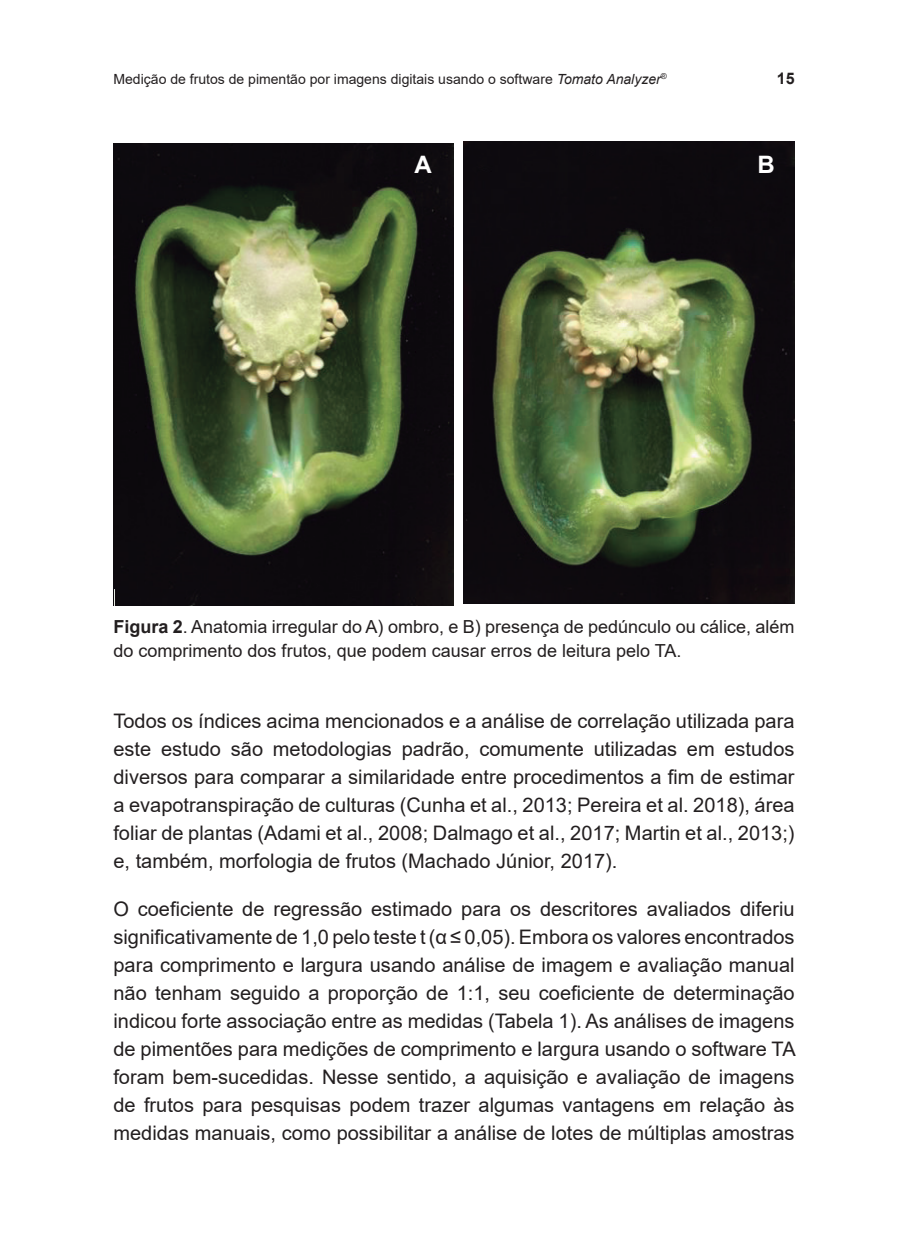
<style>
.page{position:relative;width:908px;height:1248px;background:#fff}
.page>*{position:absolute;margin:0;border:0;box-sizing:border-box;transform-origin:0 0}
.t1{font:700 24px "Arial";color:#fff}
.t2{font:20px/28px "Arial";color:#231f20;text-align:justify}
.t3{font:18px/24px "Arial";color:#231f20}
.t4{font:700 16px "Arial";color:#231f20}
.t5{font:14px "Arial";color:#231f20}
.t6{font:8.2px "Arial";color:#231f20}
.s1{font-style:italic}
.s2{font-weight:700}
</style>
<div class="page">
<img style="left:113px;top:144px;width:341px;height:461px">
<img style="left:463px;top:142px;width:331px;height:461px">
<p class="t5" style="left:113px;top:69px;width:548px">Medição de frutos de pimentão por imagens digitais usando o software <span class="s1">Tomato Analyzer</span></p>
<p class="t4" style="left:776px;top:67px;width:19px">15</p>
<p class="t6" style="left:660px;top:70px;width:8px">®</p>
<p class="t1" style="left:414px;top:148px;width:19px">A</p>
<p class="t1" style="left:757px;top:148px;width:19px">B</p>
<p class="t3" style="left:113px;top:614px;width:682px"><span class="s2">Figura 2</span>. Anatomia irregular do A) ombro, e B) presença de pedúnculo ou cálice, além do comprimento dos frutos, que podem causar erros de leitura pelo TA.</p>
<p class="t2" style="left:113px;top:706px;width:682px">Todos os índices acima mencionados e a análise de correlação utilizada para este estudo são metodologias padrão, comumente utilizadas em estudos diversos para comparar a similaridade entre procedimentos a fim de estimar a evapotranspiração de culturas (Cunha et al., 2013; Pereira et al. 2018), área foliar de plantas (Adami et al., 2008; Dalmago et al., 2017; Martin et al., 2013;) e, também, morfologia de frutos (Machado Júnior, 2017).</p>
<p class="t2" style="left:113px;top:894px;width:683px">O coeficiente de regressão estimado para os descritores avaliados diferiu significativamente de 1,0 pelo teste t (α ≤ 0,05). Embora os valores encontrados para comprimento e largura usando análise de imagem e avaliação manual não tenham seguido a proporção de 1:1, seu coeficiente de determinação indicou forte associação entre as medidas (Tabela 1). As análises de imagens de pimentões para medições de comprimento e largura usando o software TA foram bem-sucedidas. Nesse sentido, a aquisição e avaliação de imagens de frutos para pesquisas podem trazer algumas vantagens em relação às medidas manuais, como possibilitar a análise de lotes de múltiplas amostras</p>
</div>
